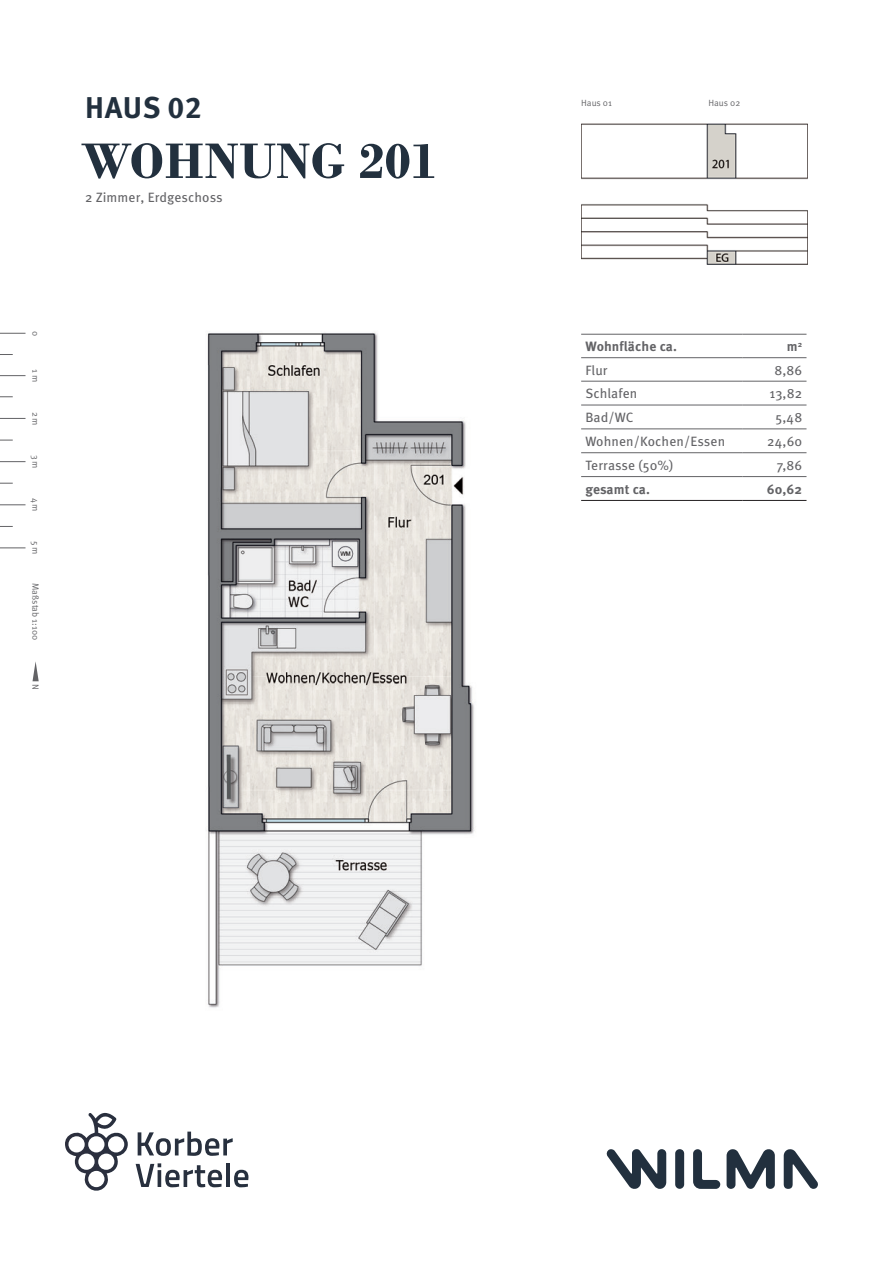
<style>
.page{position:relative;width:893px;height:1263px;background:#fff}
.page>*{position:absolute;margin:0;border:0;box-sizing:border-box;transform-origin:0 0}
.t1{font:700 52.5px "Bodoni";letter-spacing:.01em;color:#22303e}
.t2{font:700 30px "Meta Pro";letter-spacing:.015em;color:#22303e}
.t3{font:13.5px "Meta Pro";letter-spacing:.01em;color:#636366}
.t4{font:700 13.5px "Meta Pro";letter-spacing:.01em;color:#636366}
.t5{font:9px "Meta Pro Norm";color:#636366}
</style>
<div class="page">
<img style="left:206px;top:331px;width:599px;height:677px">
<svg style="left:65px;top:1113px;width:183px;height:78px"></svg>
<svg style="left:784px;top:1149px;width:34px;height:40px"></svg>
<svg style="left:727px;top:1149px;width:48px;height:40px"></svg>
<svg style="left:693px;top:1149px;width:27px;height:40px"></svg>
<svg style="left:675px;top:1149px;width:9px;height:40px"></svg>
<svg style="left:606px;top:1149px;width:60px;height:40px"></svg>
<hr style="left:581px;top:381px;width:162px;height:1px;background:#636366">
<hr style="left:743px;top:381px;width:63px;height:1px;background:#636366">
<hr style="left:581px;top:405px;width:162px;height:1px;background:#636366">
<hr style="left:743px;top:405px;width:63px;height:1px;background:#636366">
<hr style="left:581px;top:429px;width:162px;height:1px;background:#636366">
<hr style="left:743px;top:429px;width:63px;height:1px;background:#636366">
<hr style="left:581px;top:452px;width:162px;height:1px;background:#636366">
<hr style="left:743px;top:452px;width:63px;height:1px;background:#636366">
<hr style="left:581px;top:334px;width:162px;height:1px;background:#636366">
<hr style="left:743px;top:334px;width:63px;height:1px;background:#636366">
<hr style="left:581px;top:357px;width:162px;height:1px;background:#636366">
<hr style="left:743px;top:357px;width:63px;height:1px;background:#636366">
<hr style="left:581px;top:476px;width:162px;height:1px;background:#636366">
<hr style="left:743px;top:476px;width:63px;height:1px;background:#636366">
<hr style="left:581px;top:500px;width:162px;height:1px;background:#231f20">
<hr style="left:743px;top:500px;width:63px;height:1px;background:#231f20">
<img style="left:581px;top:123px;width:227px;height:142px">
<svg style="left:0;top:526px;width:13px;height:1px"></svg>
<svg style="left:0;top:483px;width:13px;height:1px"></svg>
<svg style="left:0;top:440px;width:13px;height:1px"></svg>
<svg style="left:0;top:396px;width:13px;height:1px"></svg>
<svg style="left:0;top:354px;width:13px;height:1px"></svg>
<svg style="left:0;top:333px;width:26px;height:1px"></svg>
<svg style="left:0;top:375px;width:26px;height:1px"></svg>
<svg style="left:0;top:418px;width:26px;height:1px"></svg>
<svg style="left:0;top:461px;width:26px;height:1px"></svg>
<svg style="left:0;top:504px;width:26px;height:1px"></svg>
<svg style="left:0;top:547px;width:26px;height:1px"></svg>
<svg style="left:33px;top:661px;width:6px;height:20px"></svg>
<div style="left:560px;top:183px;width:263px;height:18px;background:#fff"></div>
<h2 class="t2" style="left:85px;top:84px;width:118px">HAUS 02</h2>
<h1 class="t1" style="left:81px;top:130px;width:357px">WOHNUNG 201</h1>
<p class="t3" style="left:85px;top:187px;width:139px">2 Zimmer, Erdgeschoss</p>
<p class="t5" style="left:42px;top:331px;width:7px;rotate:90deg">0</p>
<p class="t5" style="left:42px;top:369px;width:14px;rotate:90deg">1m</p>
<p class="t5" style="left:42px;top:412px;width:15px;rotate:90deg">2m</p>
<p class="t5" style="left:42px;top:455px;width:15px;rotate:90deg">3m</p>
<p class="t5" style="left:42px;top:498px;width:15px;rotate:90deg">4m</p>
<p class="t5" style="left:42px;top:541px;width:14px;rotate:90deg">5m</p>
<p class="t5" style="left:42px;top:583px;width:58px;rotate:90deg">Maßstab 1:100</p>
<p class="t5" style="left:42px;top:684px;width:7px;rotate:90deg">N</p>
<p class="t5" style="left:581px;top:96px;width:32px">Haus 01</p>
<p class="t5" style="left:708px;top:96px;width:33px">Haus 02</p>
<p class="t4" style="left:585px;top:336px;width:93px">Wohnfläche ca.</p>
<p class="t4" style="left:787px;top:336px;width:17px">m<sup>2</sup></p>
<p class="t3" style="left:585px;top:359px;width:24px">Flur</p>
<p class="t3" style="left:774px;top:359px;width:29px">8,86</p>
<p class="t3" style="left:585px;top:383px;width:53px">Schlafen</p>
<p class="t3" style="left:769px;top:383px;width:34px">13,82</p>
<p class="t3" style="left:585px;top:407px;width:50px">Bad/WC</p>
<p class="t3" style="left:775px;top:407px;width:28px">5,48</p>
<p class="t3" style="left:585px;top:431px;width:141px">Wohnen/Kochen/Essen</p>
<p class="t3" style="left:767px;top:431px;width:37px">24,60</p>
<p class="t3" style="left:585px;top:455px;width:90px">Terrasse (50%)</p>
<p class="t3" style="left:777px;top:455px;width:27px">7,86</p>
<p class="t4" style="left:585px;top:478px;width:66px">gesamt ca.</p>
<p class="t4" style="left:767px;top:478px;width:37px">60,62</p>
</div>
